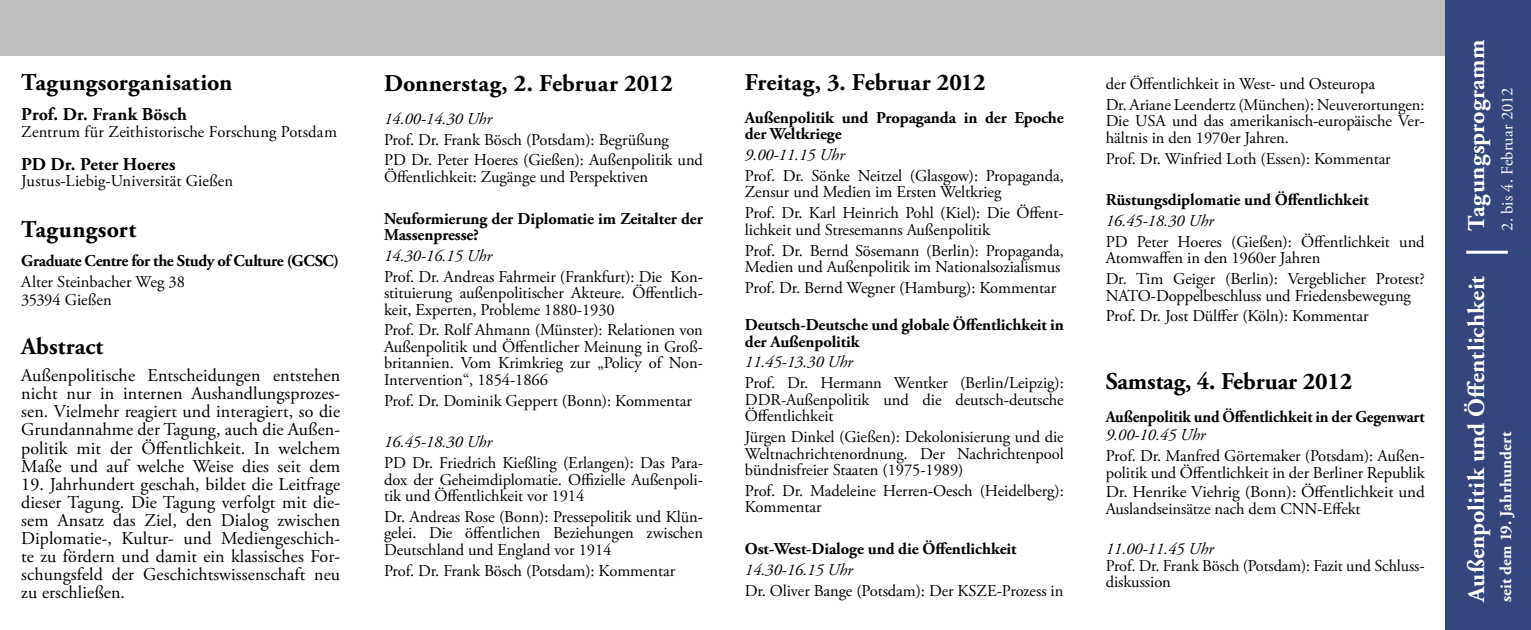
<style>
.page{position:relative;width:1531px;height:630px;background:#fff}
.page>*{position:absolute;margin:0;border:0;box-sizing:border-box;transform-origin:0 0}
.t1{font:700 24px "Adobe Garamond Pro";letter-spacing:.005em;color:#000}
.t2{font:700 24px "Adobe Garamond Pro";letter-spacing:.005em;color:#fff}
.t3{font:18px/18px "Adobe Garamond Pro";letter-spacing:.005em;color:#000;text-align:justify}
.t4{font:700 18px "Adobe Garamond Pro";letter-spacing:.005em;color:#000}
.t5{font:18px "Adobe Garamond Pro";letter-spacing:.045em;color:#fff}
.t6{font:16.5px/16.5px "Adobe Garamond Pro";letter-spacing:-.005em;color:#000}
.t7{font:700 16.5px/16.5px "Adobe Garamond Pro";letter-spacing:-.005em;color:#000}
.t8{font:italic 16.5px "Adobe Garamond Pro";letter-spacing:-.005em;color:#000}
.t9{font:16.5px/16.5px "Adobe Garamond Pro";letter-spacing:-.005em;color:#000;scale:1.04 1}
.t10{font:700 16.5px "Adobe Garamond Pro";letter-spacing:-.005em;color:#000;scale:.96 1}
.t11{font:16.5px "Adobe Garamond Pro";letter-spacing:.015em;color:#000}
.t12{font:700 16.5px "Adobe Garamond Pro";letter-spacing:-.025em;color:#000}
.t13{font:700 16.5px "Adobe Garamond Pro";letter-spacing:.005em;color:#fff}
.t14{font:16.5px "Adobe Garamond Pro";letter-spacing:-.01em;color:#fff}
.t15{font:9px "Adobe Garamond Pro";letter-spacing:.045em;color:#fff}
</style>
<div class="page">
<div style="left:0;top:0;width:1446px;height:55px;background:#bcbec0"></div>
<div style="left:1446px;top:0;width:85px;height:629px;background:#35467e"></div>
<hr style="left:1466px;top:250px;width:42px;height:3px;background:#fff">
<h1 class="t1" style="left:21px;top:68px;width:213px">Tagungsorganisation</h1>
<p class="t4" style="left:21px;top:104px;width:167px">Prof. Dr. Frank Bösch</p>
<p class="t11" style="left:21px;top:121px;width:317px">Zentrum für Zeithistorische Forschung Potsdam</p>
<p class="t4" style="left:21px;top:153px;width:156px">PD Dr. Peter Hoeres</p>
<p class="t6" style="left:21px;top:173px;width:213px">Justus-Liebig-Universität Gießen</p>
<h1 class="t1" style="left:21px;top:215px;width:116px">Tagungsort</h1>
<p class="t12" style="left:21px;top:251px;width:319px">Graduate Centre for the Study of Culture (GCSC)</p>
<p class="t6" style="left:21px;top:273px;width:165px;line-height:18px">Alter Steinbacher Weg 38<br>35394 Gießen</p>
<h1 class="t1" style="left:21px;top:332px;width:84px">Abstract</h1>
<p class="t3" style="left:21px;top:367px;width:320px">Außenpolitische Entscheidungen entstehen nicht nur in internen Aushandlungsprozes&shy;sen. Vielmehr reagiert und interagiert, so die Grundannahme der Tagung, auch die Außen&shy;politik mit der Öffentlichkeit. In welchem Maße und auf welche Weise dies seit dem</p>
<p class="t3" style="left:21px;top:475px;width:320px">19. Jahrhundert geschah, bildet die Leitfrage dieser Tagung. Die Tagung verfolgt mit die&shy;sem Ansatz das Ziel, den Dialog zwischen Diplomatie-, Kultur- und Mediengeschich&shy;te zu fördern und damit ein klassisches For&shy;schungsfeld der Geschichtswissenschaft neu zu erschließen.</p>
<h1 class="t1" style="left:384px;top:69px;width:290px">Donnerstag, 2. Februar 2012</h1>
<p class="t8" style="left:384px;top:109px;width:109px">14.00-14.30 Uhr</p>
<p class="t6" style="left:384px;top:130px;width:320px;line-height:20.7px">Prof. Dr. Frank Bösch (Potsdam): Begrüßung<br>PD Dr. Peter Hoeres (Gießen): Außenpolitik und</p>
<p class="t6" style="left:384px;top:169px;width:266px">Öffentlichkeit: Zugänge und Perspektiven</p>
<p class="t7" style="left:384px;top:210px;width:320px">Neuformierung der Diplomatie im Zeitalter der<br>Massenpresse?</p>
<p class="t8" style="left:384px;top:245px;width:109px">14.30-16.15 Uhr</p>
<p class="t6" style="left:384px;top:268px;width:320px;text-align:justify">Prof. Dr. Andreas Fahrmeir (Frankfurt): Die Kon&shy;stituierung außenpolitischer Akteure. Öffentlich&shy;keit, Experten, Probleme 1880-1930</p>
<p class="t6" style="left:384px;top:322px;width:320px;text-align:justify">Prof. Dr. Rolf Ahmann (Münster): Relationen von Außenpolitik und Öffentlicher Meinung in Groß&shy;britannien. Vom Krimkrieg zur „Policy of Non-Intervention“, 1854-1866</p>
<p class="t6" style="left:384px;top:392px;width:309px">Prof. Dr. Dominik Geppert (Bonn): Kommentar</p>
<p class="t8" style="left:384px;top:432px;width:109px">16.45-18.30 Uhr</p>
<p class="t6" style="left:384px;top:455px;width:320px;text-align:justify">PD Dr. Friedrich Kießling (Erlangen): Das Para&shy;dox der Geheimdiplomatie. Offizielle Außenpoli&shy;tik und Öffentlichkeit vor 1914</p>
<p class="t6" style="left:384px;top:508px;width:320px;text-align:justify">Dr. Andreas Rose (Bonn): Pressepolitik und Klün&shy;gelei. Die öffentlichen Beziehungen zwischen Deutschland und England vor 1914</p>
<p class="t6" style="left:384px;top:562px;width:293px">Prof. Dr. Frank Bösch (Potsdam): Kommentar</p>
<h1 class="t1" style="left:745px;top:68px;width:242px">Freitag, 3. Februar 2012</h1>
<p class="t7" style="left:745px;top:110px;width:320px">Außenpolitik und Propaganda in der Epoche der Weltkriege</p>
<p class="t8" style="left:745px;top:145px;width:101px">9.00-11.15 Uhr</p>
<p class="t6" style="left:745px;top:168px;width:320px">Prof. Dr. Sönke Neitzel (Glasgow): Propaganda,<br>Zensur und Medien im Ersten Weltkrieg</p>
<p class="t6" style="left:745px;top:205px;width:320px">Prof. Dr. Karl Heinrich Pohl (Kiel): Die Öffent&shy;lichkeit und Stresemanns Außenpolitik</p>
<p class="t6" style="left:745px;top:242px;width:320px">Prof. Dr. Bernd Sösemann (Berlin): Propaganda,<br>Medien und Außenpolitik im Nationalsozialismus</p>
<p class="t6" style="left:745px;top:280px;width:313px">Prof. Dr. Bernd Wegner (Hamburg): Kommentar</p>
<p class="t7" style="left:745px;top:317px;width:320px">Deutsch-Deutsche und globale Öffentlichkeit in der Außenpolitik</p>
<p class="t8" style="left:745px;top:352px;width:109px">11.45-13.30 Uhr</p>
<p class="t6" style="left:745px;top:375px;width:320px;text-align:justify">Prof. Dr. Hermann Wentker (Berlin/Leipzig):<br>DDR-Außenpolitik und die deutsch-deutsche Öffentlichkeit</p>
<p class="t6" style="left:745px;top:429px;width:320px;text-align:justify">Jürgen Dinkel (Gießen): Dekolonisierung und die Weltnachrichtenordnung. Der Nachrichtenpool bündnisfreier Staaten (1975-1989)</p>
<p class="t6" style="left:745px;top:482px;width:320px">Prof. Dr. Madeleine Herren-Oesch (Heidelberg):<br>Kommentar</p>
<p class="t7" style="left:745px;top:540px;width:273px">Ost-West-Dialoge und die Öffentlichkeit</p>
<p class="t8" style="left:745px;top:559px;width:109px">14.30-16.15 Uhr</p>
<p class="t6" style="left:745px;top:582px;width:320px">Dr. Oliver Bange (Potsdam): Der KSZE-Prozess in</p>
<p class="t6" style="left:1106px;top:74px;width:320px;line-height:20.7px">der Öffentlichkeit in West- und Osteuropa<br>Dr. Ariane Leendertz (München): Neuverortungen:</p>
<p class="t6" style="left:1106px;top:113px;width:41px">Die USA</p>
<p class="t6" style="left:1106px;top:113px;width:320px;text-indent:66px">und das amerikanisch-europäische Ver&shy;hältnis in den 1970er Jahren.</p>
<p class="t6" style="left:1106px;top:151px;width:287px">Prof. Dr. Winfried Loth (Essen): Kommentar</p>
<p class="t7" style="left:1106px;top:192px;width:265px">Rüstungsdiplomatie und Öffentlichkeit</p>
<p class="t8" style="left:1106px;top:211px;width:109px">16.45-18.30 Uhr</p>
<p class="t6" style="left:1105px;top:234px;width:320px">PD Peter Hoeres (Gießen): Öffentlichkeit und<br>Atomwaffen in den 1960er Jahren</p>
<p class="t6" style="left:1105px;top:271px;width:320px">Dr. Tim Geiger (Berlin): Vergeblicher Protest?<br>NATO</p>
<p class="t6" style="left:1105px;top:285px;width:307px;line-height:20.7px;text-indent:45px">-Doppelbeschluss und Friedensbewegung<br>Prof. Dr. Jost Dülffer (Köln): Kommentar</p>
<h1 class="t1" style="left:1106px;top:367px;width:248px">Samstag, 4. Februar 2012</h1>
<p class="t10" style="left:1106px;top:407px;width:334px">Außenpolitik und Öffentlichkeit in der Gegenwart</p>
<p class="t8" style="left:1106px;top:424px;width:101px">9.00-10.45 Uhr</p>
<p class="t6" style="left:1106px;top:448px;width:320px">Prof. Dr. Manfred Görtemaker (Potsdam): Außen&shy;politik und Öffentlichkeit in der Berliner Republik</p>
<p class="t9" style="left:1106px;top:484px;width:308px">Dr. Henrike Viehrig (Bonn): Öffentlichkeit und<br>Auslandseinsätze nach dem CNN-Effekt</p>
<p class="t8" style="left:1106px;top:538px;width:109px">11.00-11.45 Uhr</p>
<p class="t6" style="left:1106px;top:557px;width:320px">Prof. Dr. Frank Bösch (Potsdam): Fazit und Schluss&shy;diskussion</p>
<h1 class="t2" style="left:1462px;top:231px;width:193px;rotate:-90deg">Tagungsprogramm</h1>
<p class="t5" style="left:1473px;top:268px;width:219px;rotate:-90deg">Lost in Translation?</p>
<p class="t15" style="left:1496px;top:268px;width:194px;rotate:-90deg">EuropaBILDER Und IHRE Übersetzung</p>
<p class="t14" style="left:1497px;top:231px;width:144px;rotate:-90deg">2. bis 4. Februar 2012</p>
<h1 class="t2" style="left:1462px;top:602px;width:328px;rotate:-90deg">Außenpolitik und Öffentlichkeit</h1>
<p class="t13" style="left:1496px;top:602px;width:172px;rotate:-90deg">seit dem 19. Jahrhundert</p>
</div>
